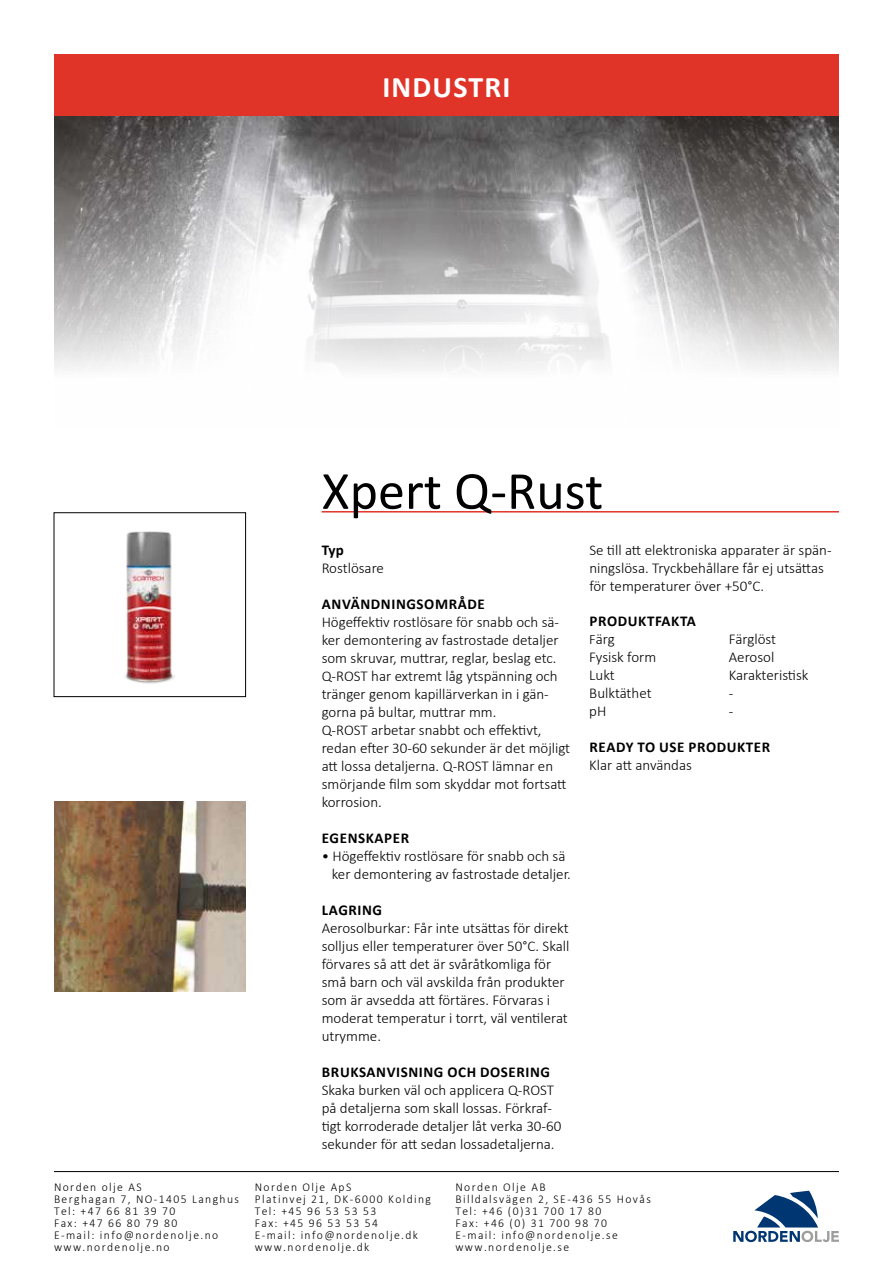
<style>
.page{position:relative;width:893px;height:1263px;background:#fff}
.page>*{position:absolute;margin:0;border:0;box-sizing:border-box;transform-origin:0 0}
.t1{font:54px "Calibri";color:#000}
.t2{font:700 30px "Calibri";letter-spacing:.04em;color:#fff}
.t3{font:300 15px/18px "Calibri";color:#000}
.t4{font:700 15px/18px "Calibri";letter-spacing:.04em;color:#000}
.t5{font:300 12px/12px "Calibri";letter-spacing:.12em;color:#000}
.s1{font-weight:300;font-size:14.25px}
.s2{font-weight:300}
</style>
<div class="page">
<hr style="left:322px;top:511px;width:517px;height:1px;background:#e03429">
<img style="left:125px;top:531px;width:50px;height:153px">
<div style="left:54px;top:512px;width:192px;height:185px;border:1px solid #000"></div>
<img style="left:54px;top:116px;width:785px;height:254px">
<div style="left:54px;top:54px;width:785px;height:62px;background:#e03429"></div>
<hr style="left:54px;top:1171px;width:785px;height:1px;background:#000">
<svg style="left:733px;top:1191px;width:106px;height:51px"></svg>
<img style="left:54px;top:802px;width:192px;height:190px">
<h2 class="t2" style="left:382px;top:66px;width:130px">INDUSTRI</h2>
<h1 class="t1" style="left:322px;top:453px;width:283px">Xpert Q-Rust</h1>
<p class="t4" style="left:322px;top:540px;width:24px">Typ</p>
<p class="t3" style="left:322px;top:559px;width:64px">Rostlösare</p>
<p class="t4" style="left:322px;top:594px;width:164px">ANVÄNDNINGSOMRÅDE</p>
<p class="t3" style="left:322px;top:613px;width:250px">Högeffektiv rostlösare för snabb och sä&shy;ker demontering av fastrostade detaljer som skruvar, muttrar, reglar, beslag etc.<br>Q-ROST har extremt låg ytspänning och tränger genom kapillärverkan in i gän&shy;gorna på bultar, muttrar mm.<br>Q-ROST arbetar snabbt och effektivt, redan efter 30-60 sekunder är det möjligt att lossa detaljerna. Q-ROST lämnar en smörjande film som skyddar mot fortsatt korrosion.</p>
<p class="t4" style="left:322px;top:828px;width:89px">EGENSKAPER</p>
<p class="t3" style="left:332px;top:847px;width:241px;text-indent:-10px">• Högeffektiv rostlösare för snabb och sä ker demontering av fastrostade detaljer.</p>
<p class="t4" style="left:322px;top:900px;width:62px">LAGRING</p>
<p class="t3" style="left:322px;top:919px;width:249px">Aerosolburkar: Får inte utsättas för direkt solljus eller temperaturer över 50°C. Skall förvares så att det är svåråtkomliga för små barn och väl avskilda från produkter som är avsedda att förtäres. Förvaras i moderat temperatur i torrt, väl ventilerat utrymme.</p>
<p class="t4" style="left:322px;top:1062px;width:230px">BRUKSANVISNING OCH DOSERING</p>
<p class="t3" style="left:322px;top:1081px;width:241px">Skaka burken väl och applicera Q-ROST på detaljerna som skall lossas. Förkraf&shy;tigt korroderade detaljer låt verka 30-60 sekunder för att sedan lossadetaljerna.</p>
<p class="t3" style="left:589px;top:541px;width:244px">Se till att elektroniska apparater är spän&shy;ningslösa. Tryckbehållare får ej utsättas för temperaturer över +50°C.</p>
<p class="t4" style="left:589px;top:611px;width:108px">PRODUKTFAKTA<br><span class="s1">F</span><span class="s2">ärg</span></p>
<p class="t3" style="left:729px;top:630px;width:49px">Färglöst</p>
<p class="t3" style="left:589px;top:648px;width:68px">Fysisk form</p>
<p class="t3" style="left:729px;top:648px;width:47px">Aerosol</p>
<p class="t3" style="left:589px;top:666px;width:27px">Lukt</p>
<p class="t3" style="left:729px;top:666px;width:81px">Karakteristisk</p>
<p class="t3" style="left:589px;top:684px;width:64px">Bulktäthet</p>
<p class="t3" style="left:729px;top:684px;width:6px">-</p>
<p class="t3" style="left:589px;top:702px;width:19px">pH</p>
<p class="t3" style="left:729px;top:702px;width:6px">-</p>
<p class="t4" style="left:590px;top:737px;width:182px">READY TO USE PRODUKTER</p>
<p class="t3" style="left:589px;top:756px;width:104px">Klar att användas</p>
<p class="t5" style="left:54px;top:1180px;width:187px">Norden olje AS<br>Berghagan 7, NO-1405 Langhus<br>Tel: +47 66 81 39 70<br>Fax: +47 66 80 79 80<br>E-mail: info@nordenolje.no www.nordenolje.no</p>
<p class="t5" style="left:255px;top:1180px;width:178px">Norden Olje ApS<br>Platinvej 21, DK-6000 Kolding<br>Tel: +45 96 53 53 53<br>Fax: +45 96 53 53 54<br>E-mail: info@nordenolje.dk www.nordenolje.dk</p>
<p class="t5" style="left:455px;top:1180px;width:197px">Norden Olje AB<br>Billdalsvägen 2, SE-436 55 Hovås<br>Tel: +46 (0)31 700 17 80<br>Fax: +46 (0) 31 700 98 70<br>E-mail: info@nordenolje.se www.nordenolje.se</p>
</div>
